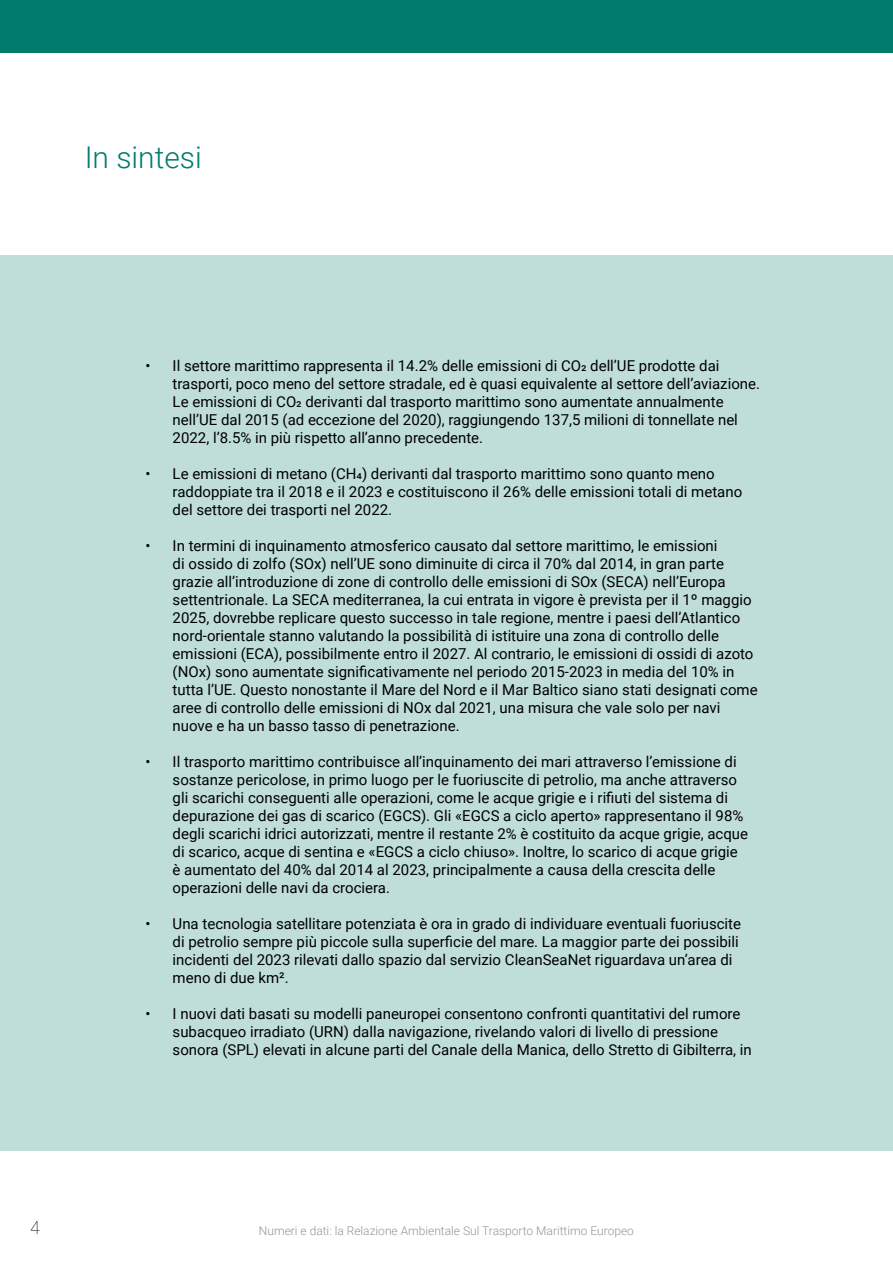
<style>
.page{position:relative;width:893px;height:1263px;background:#fff}
.page>*{position:absolute;margin:0;border:0;box-sizing:border-box;transform-origin:0 0}
.t1{font:300 30px "Roboto";color:#007b6c}
.t2{font:100 18px "Roboto";color:#000}
.t3{font:15px/18px "Roboto";color:#000}
.t4{font:300 12px "Roboto";color:#939598}
</style>
<div class="page">
<div style="left:0;top:0;width:893px;height:53px;background:#007b6c"></div>
<div style="left:0;top:255px;width:893px;height:895px;background:#bfdeda"></div>
<h1 class="t1" style="left:85px;top:136px;width:119px">In sintesi</h1>
<p class="t3" style="left:173px;top:356px;width:589px;text-indent:-27px">• Il settore marittimo rappresenta il 14.2% delle emissioni di CO2 dell’UE prodotte dai trasporti, poco meno del settore stradale, ed è quasi equivalente al settore dell’aviazione.<br>Le emissioni di CO2 derivanti dal trasporto marittimo sono aumentate annualmente nell’UE dal 2015 (ad eccezione del 2020), raggiungendo 137,5 milioni di tonnellate nel 2022, l’8.5% in più rispetto all’anno precedente.</p>
<p class="t3" style="left:173px;top:464px;width:571px;text-indent:-27px">• Le emissioni di metano (CH4) derivanti dal trasporto marittimo sono quanto meno raddoppiate tra il 2018 e il 2023 e costituiscono il 26% delle emissioni totali di metano del settore dei trasporti nel 2022.</p>
<p class="t3" style="left:173px;top:536px;width:587px;text-indent:-27px">• In termini di inquinamento atmosferico causato dal settore marittimo, le emissioni<br>di ossido di zolfo (SOx) nell’UE sono diminuite di circa il 70% dal 2014, in gran parte grazie all’introduzione di zone di controllo delle emissioni di SOx (SECA) nell’Europa settentrionale. La SECA mediterranea, la cui entrata in vigore è prevista per il 1º maggio 2025, dovrebbe replicare questo successo in tale regione, mentre i paesi dell’Atlantico nord-orientale stanno valutando la possibilità di istituire una zona di controllo delle emissioni (ECA), possibilmente entro il 2027. Al contrario, le emissioni di ossidi di azoto (NOx) sono aumentate significativamente nel periodo 2015-2023 in media del 10% in tutta l’UE. Questo nonostante il Mare del Nord e il Mar Baltico siano stati designati come aree di controllo delle emissioni di NOx dal 2021, una misura che vale solo per navi nuove e ha un basso tasso di penetrazione.</p>
<p class="t3" style="left:173px;top:752px;width:577px;text-indent:-27px">• Il trasporto marittimo contribuisce all’inquinamento dei mari attraverso l’emissione di sostanze pericolose, in primo luogo per le fuoriuscite di petrolio, ma anche attraverso gli scarichi conseguenti alle operazioni, come le acque grigie e i rifiuti del sistema di depurazione dei gas di scarico (EGCS). Gli «EGCS a ciclo aperto» rappresentano il 98% degli scarichi idrici autorizzati, mentre il restante 2% è costituito da acque grigie, acque di scarico, acque di sentina e «EGCS a ciclo chiuso». Inoltre, lo scarico di acque grigie è aumentato del 40% dal 2014 al 2023, principalmente a causa della crescita delle operazioni delle navi da crociera.</p>
<p class="t3" style="left:173px;top:914px;width:570px;text-indent:-27px">• Una tecnologia satellitare potenziata è ora in grado di individuare eventuali fuoriuscite di petrolio sempre più piccole sulla superficie del mare. La maggior parte dei possibili incidenti del 2023 rilevati dallo spazio dal servizio CleanSeaNet riguardava un’area di meno di due km².</p>
<p class="t3" style="left:173px;top:1004px;width:581px;text-indent:-27px">• I nuovi dati basati su modelli paneuropei consentono confronti quantitativi del rumore subacqueo irradiato (URN) dalla navigazione, rivelando valori di livello di pressione sonora (SPL) elevati in alcune parti del Canale della Manica, dello Stretto di Gibilterra, in</p>
<p class="t2" style="left:30px;top:1214px;width:11px">4</p>
<p class="t4" style="left:259px;top:1223px;width:376px">Numeri e dati: la Relazione Ambientale Sul Trasporto Marittimo Europeo</p>
</div>
